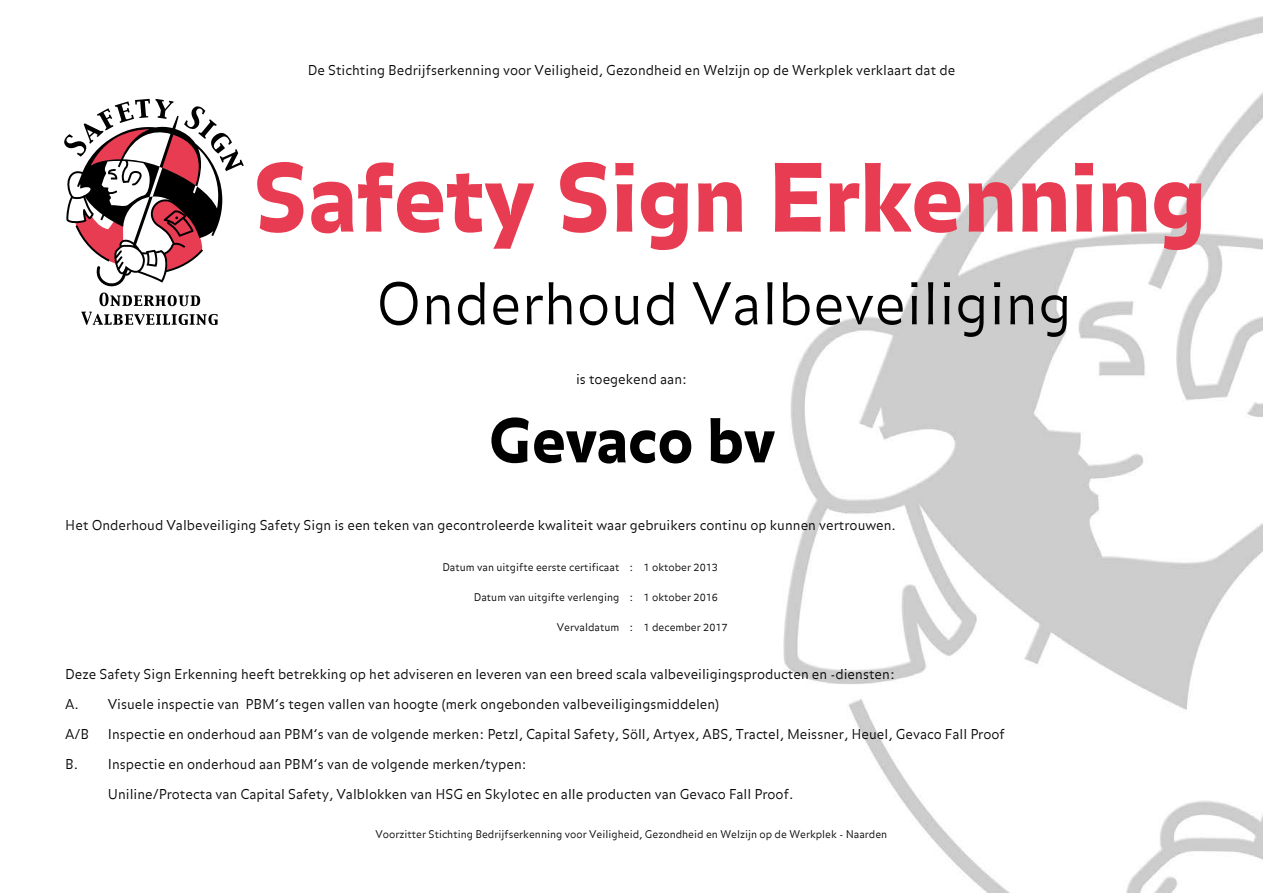
<style>
.page{position:relative;width:1263px;height:893px;background:#fff}
.page>*{position:absolute;margin:0;border:0;box-sizing:border-box;transform-origin:0 0}
.t1{font:900 93px "Balance";color:#e83c52}
.t2{font:900 60px "Balance";color:#000}
.t3{font:300 57px "Balance";color:#000}
.t4{font:300 13.5px "Balance";color:#000}
.t5{font:300 10.5px "Balance";color:#000}
</style>
<div class="page">
<img style="left:783px;top:16px;width:480px;height:877px">
<svg style="left:64px;top:99px;width:180px;height:207px"></svg>
<svg style="left:81px;top:312px;width:137px;height:13px"></svg>
<p class="t4" style="left:308px;top:63px;width:649px">De Stichting Bedrijfserkenning voor Veiligheid, Gezondheid en Welzijn op de Werkplek verklaart dat de</p>
<h1 class="t1" style="left:253px;top:144px;width:954px">Safety Sign Erkenning</h1>
<h3 class="t3" style="left:376px;top:271px;width:697px">Onderhoud Valbeveiliging</h3>
<p class="t4" style="left:576px;top:371px;width:112px">is toegekend aan:</p>
<h2 class="t2" style="left:488px;top:406px;width:288px">Gevaco bv</h2>
<p class="t4" style="left:65px;top:518px;width:832px">Het Onderhoud Valbeveiliging Safety Sign is een teken van gecontroleerde kwaliteit waar gebruikers continu op kunnen vertrouwen.</p>
<p class="t5" style="left:442px;top:561px;width:178px">Datum van uitgifte eerste certificaat</p>
<p class="t5" style="left:474px;top:591px;width:147px">Datum van uitgifte verlenging</p>
<p class="t5" style="left:557px;top:621px;width:64px">Vervaldatum</p>
<p class="t5" style="left:630px;top:561px;width:5px">:</p>
<p class="t5" style="left:630px;top:591px;width:5px">:</p>
<p class="t5" style="left:630px;top:621px;width:5px">:</p>
<p class="t5" style="left:644px;top:561px;width:76px">1 oktober 2013</p>
<p class="t5" style="left:644px;top:591px;width:76px">1 oktober 2016</p>
<p class="t5" style="left:644px;top:621px;width:86px">1 december 2017</p>
<p class="t4" style="left:65px;top:666px;width:831px">Deze Safety Sign Erkenning heeft betrekking op het adviseren en leveren van een breed scala valbeveiligingsproducten en -diensten:</p>
<p class="t4" style="left:65px;top:696px;width:656px">A. Visuele inspectie van PBM’s tegen vallen van hoogte (merk ongebonden valbeveiligingsmiddelen)</p>
<p class="t4" style="left:65px;top:726px;width:25px">A/B</p>
<p class="t4" style="left:108px;top:726px;width:899px">Inspectie en onderhoud aan PBM’s van de volgende merken: Petzl, Capital Safety, Söll, Artyex, ABS, Tractel, Meissner, Heuel, Gevaco Fall Proof</p>
<p class="t4" style="left:65px;top:756px;width:463px">B. Inspectie en onderhoud aan PBM’s van de volgende merken/typen:</p>
<p class="t4" style="left:108px;top:786px;width:687px">Uniline/Protecta van Capital Safety, Valblokken van HSG en Skylotec en alle producten van Gevaco Fall Proof.</p>
<p class="t5" style="left:376px;top:829px;width:513px">Voorzitter Stichting Bedrijfserkenning voor Veiligheid, Gezondheid en Welzijn op de Werkplek - Naarden</p>
</div>
